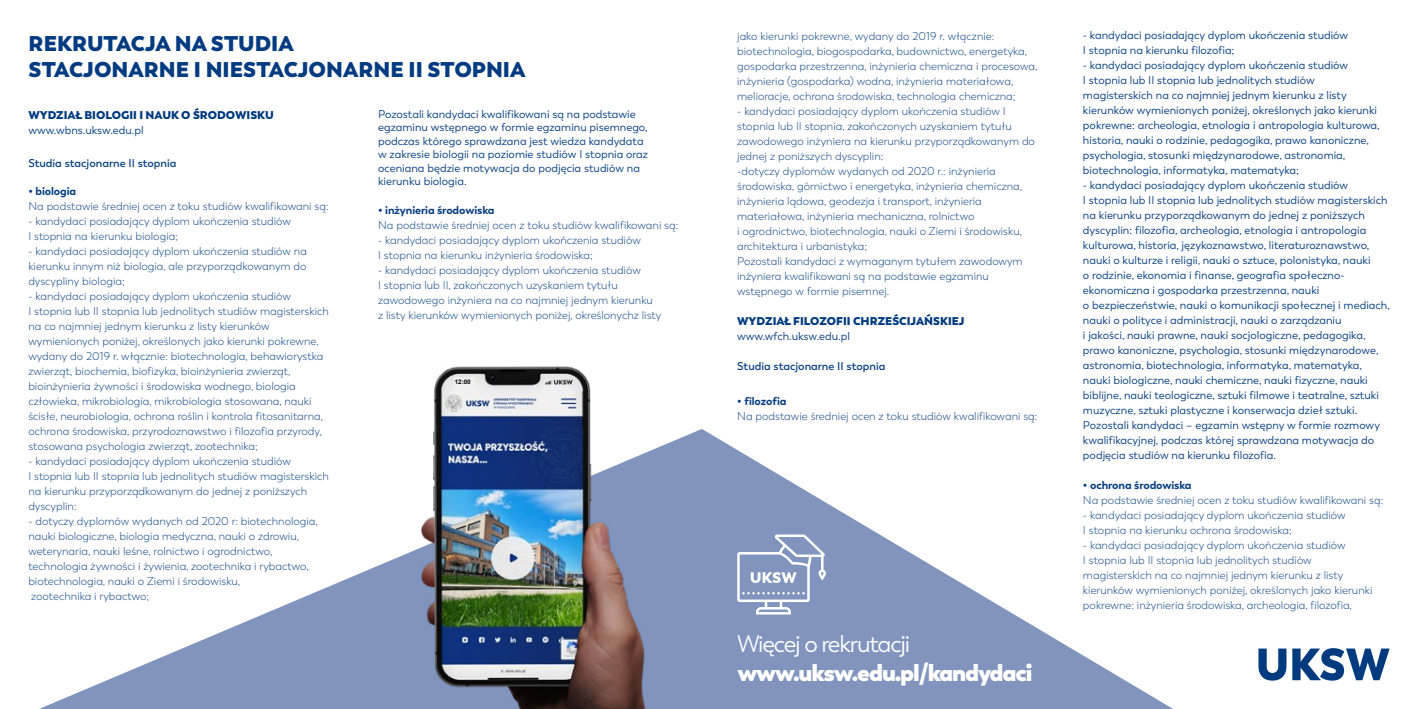
<style>
.page{position:relative;width:1418px;height:709px;background:#fff}
.page>*{position:absolute;margin:0;border:0;box-sizing:border-box;transform-origin:0 0}
.t1{font:800 23.75px "Trenda";letter-spacing:-.05em;color:#fff}
.t2{font:23.75px "Trenda";letter-spacing:-.05em;color:#fff}
.t3{font:800 21.25px/25.5px "Trenda";color:#003a80}
.t4{font:300 11.25px/15px "Trenda";color:#003a80}
.t5{font:11.25px/15px "Trenda";color:#003a80}
.t6{font:800 11.25px "Trenda";color:#003a80}
.t7{font:700 11.25px "Trenda";letter-spacing:-.01em;color:#003a80}
.t8{font:600 11.25px "Trenda";color:#003a80}
.t9{font:700 6.25px "Arial";color:#000}
</style>
<div class="page">
<svg style="left:39px;top:549px;width:1134px;height:160px"></svg>
<svg style="left:1258px;top:648px;width:28px;height:32px"></svg>
<svg style="left:1292px;top:648px;width:97px;height:32px"></svg>
<img style="left:163px;top:366px;width:742px;height:343px">
<svg style="left:737px;top:534px;width:89px;height:80px;background:#9baacb"></svg>
<div style="left:455px;top:377px;width:19px;height:12px;background:#f0f0f0"></div>
<h2 class="t3" style="left:29px;top:31px;width:498px">REKRUTACJA NA STUDIA<br>STACJONARNE I NIESTACJONARNE II STOPNIA</h2>
<p class="t6" style="left:28px;top:107px;width:247px">WYDZIAŁ BIOLOGII I NAUK O ŚRODOWISKU</p>
<p class="t5" style="left:28px;top:122px;width:117px">www.wbns.uksw.edu.pl</p>
<p class="t8" style="left:28px;top:157px;width:150px">Studia stacjonarne II stopnia</p>
<p class="t7" style="left:28px;top:184px;width:49px">• biologia</p>
<p class="t4" style="left:28px;top:199px;width:302px">Na podstawie średniej ocen z toku studiów kwalifikowani są:</p>
<p class="t4" style="left:28px;top:214px;width:264px">- kandydaci posiadający dyplom ukończenia studiów<br>I stopnia na kierunku biologia;</p>
<p class="t4" style="left:28px;top:244px;width:280px;text-align:justify">- kandydaci posiadający dyplom ukończenia studiów na kierunku innym niż biologia, ale przyporządkowanym do dyscypliny biologia;</p>
<p class="t4" style="left:28px;top:289px;width:302px">- kandydaci posiadający dyplom ukończenia studiów<br>I stopnia lub II stopnia lub jednolitych studiów magisterskich na co najmniej jednym kierunku z listy kierunków wymienionych poniżej, określonych jako kierunki pokrewne, wydany do 2019 r. włącznie: biotechnologia, behawiorystka zwierząt, biochemia, biofizyka, bioinżynieria zwierząt, bioinżynieria żywności i środowiska wodnego, biologia człowieka, mikrobiologia, mikrobiologia stosowana, nauki ścisłe, neurobiologia, ochrona roślin i kontrola fitosanitarna, ochrona środowiska, przyrodoznawstwo i filozofia przyrody, stosowana psychologia zwierząt, zootechnika;</p>
<p class="t4" style="left:28px;top:454px;width:302px">- kandydaci posiadający dyplom ukończenia studiów<br>I stopnia lub II stopnia lub jednolitych studiów magisterskich na kierunku przyporządkowanym do jednej z poniższych dyscyplin:</p>
<p class="t4" style="left:28px;top:514px;width:291px">- dotyczy dyplomów wydanych od 2020 r: biotechnologia, nauki biologiczne, biologia medyczna, nauki o zdrowiu, weterynaria, nauki leśne, rolnictwo i ogrodnictwo, technologia żywności i żywienia, zootechnika i rybactwo, biotechnologia, nauki o Ziemi i środowisku,<br>zootechnika i rybactwo;</p>
<p class="t5" style="left:378px;top:107px;width:271px;line-height:13.5px">Pozostali kandydaci kwalifikowani są na podstawie egzaminu wstępnego w formie egzaminu pisemnego, podczas którego sprawdzana jest wiedza kandydata w zakresie biologii na poziomie studiów I stopnia oraz oceniana będzie motywacja do podjęcia studiów na kierunku biologia.</p>
<p class="t7" style="left:378px;top:203px;width:118px">• inżynieria środowiska</p>
<p class="t4" style="left:378px;top:217px;width:302px">Na podstawie średniej ocen z toku studiów kwalifikowani są:</p>
<p class="t4" style="left:378px;top:232px;width:264px">- kandydaci posiadający dyplom ukończenia studiów<br>I stopnia na kierunku inżynieria środowiska;</p>
<p class="t4" style="left:378px;top:262px;width:285px">- kandydaci posiadający dyplom ukończenia studiów<br>I stopnia lub II, zakończonych uzyskaniem tytułu zawodowego inżyniera na co najmniej jednym kierunku<br>z listy kierunków wymienionych poniżej, określonychz listy</p>
<p class="t9" style="left:455px;top:377px;width:17px">12:00</p>
<p class="t4" style="left:737px;top:29px;width:302px">jako kierunki pokrewne, wydany do 2019 r. włącznie: biotechnologia, biogospodarka, budownictwo, energetyka, gospodarka przestrzenna, inżynieria chemiczna i procesowa, inżynieria (gospodarka) wodna, inżynieria materiałowa, melioracje, ochrona środowiska, technologia chemiczna;</p>
<p class="t4" style="left:737px;top:104px;width:299px">- kandydaci posiadający dyplom ukończenia studiów I stopnia lub II stopnia, zakończonych uzyskaniem tytułu zawodowego inżyniera na kierunku przyporządkowanym do jednej z poniższych dyscyplin:<br>-dotyczy dyplomów wydanych od 2020 r.: inżynieria środowiska, górnictwo i energetyka, inżynieria chemiczna, inżynieria lądowa, geodezja i transport, inżynieria materiałowa, inżynieria mechaniczna, rolnictwo<br>i ogrodnictwo, biotechnologia, nauki o Ziemi i środowisku, architektura i urbanistyka;<br>Pozostali kandydaci z wymaganym tytułem zawodowym inżyniera kwalifikowani są na podstawie egzaminu wstępnego w formie pisemnej.</p>
<p class="t6" style="left:737px;top:314px;width:229px">WYDZIAŁ FILOZOFII CHRZEŚCIJAŃSKIEJ</p>
<p class="t5" style="left:737px;top:329px;width:114px">www.wfch.uksw.edu.pl</p>
<p class="t8" style="left:737px;top:360px;width:150px">Studia stacjonarne II stopnia</p>
<p class="t7" style="left:737px;top:394px;width:51px">• filozofia</p>
<p class="t4" style="left:737px;top:409px;width:302px">Na podstawie średniej ocen z toku studiów kwalifikowani są:</p>
<h1 class="t2" style="left:737px;top:630px;width:174px">Więcej o rekrutacji</h1>
<h1 class="t1" style="left:737px;top:657px;width:297px">www.uksw.edu.pl/kandydaci</h1>
<p class="t5" style="left:1082px;top:27px;width:267px">- kandydaci posiadający dyplom ukończenia studiów<br>I stopnia na kierunku filozofia;</p>
<p class="t5" style="left:1082px;top:57px;width:298px">- kandydaci posiadający dyplom ukończenia studiów<br>I stopnia lub II stopnia lub jednolitych studiów magisterskich na co najmniej jednym kierunku z listy kierunków wymienionych poniżej, określonych jako kierunki pokrewne: archeologia, etnologia i antropologia kulturowa, historia, nauki o rodzinie, pedagogika, prawo kanoniczne, psychologia, stosunki międzynarodowe, astronomia, biotechnologia, informatyka, matematyka;</p>
<p class="t5" style="left:1082px;top:177px;width:308px">- kandydaci posiadający dyplom ukończenia studiów<br>I stopnia lub II stopnia lub jednolitych studiów magisterskich na kierunku przyporządkowanym do jednej z poniższych dyscyplin: filozofia, archeologia, etnologia i antropologia kulturowa, historia, językoznawstwo, literaturoznawstwo, nauki o kulturze i religii, nauki o sztuce, polonistyka, nauki<br>o rodzinie, ekonomia i finanse, geografia społeczno&shy;ekonomiczna i gospodarka przestrzenna, nauki<br>o bezpieczeństwie, nauki o komunikacji społecznej i mediach, nauki o polityce i administracji, nauki o zarządzaniu<br>i jakości, nauki prawne, nauki socjologiczne, pedagogika, prawo kanoniczne, psychologia, stosunki międzynarodowe, astronomia, biotechnologia, informatyka, matematyka, nauki biologiczne, nauki chemiczne, nauki fizyczne, nauki biblijne, nauki teologiczne, sztuki filmowe i teatralne, sztuki muzyczne, sztuki plastyczne i konserwacja dzieł sztuki.<br>Pozostali kandydaci – egzamin wstępny w formie rozmowy kwalifikacyjnej, podczas której sprawdzana motywacja do podjęcia studiów na kierunku filozofia.</p>
<p class="t7" style="left:1082px;top:478px;width:110px">• ochrona środowiska</p>
<p class="t4" style="left:1082px;top:492px;width:302px">Na podstawie średniej ocen z toku studiów kwalifikowani są:</p>
<p class="t4" style="left:1082px;top:507px;width:264px">- kandydaci posiadający dyplom ukończenia studiów<br>I stopnia na kierunku ochrona środowiska;</p>
<p class="t4" style="left:1082px;top:537px;width:291px">- kandydaci posiadający dyplom ukończenia studiów<br>I stopnia lub II stopnia lub jednolitych studiów magisterskich na co najmniej jednym kierunku z listy kierunków wymienionych poniżej, określonych jako kierunki pokrewne: inżynieria środowiska, archeologia, filozofia,</p>
</div>
